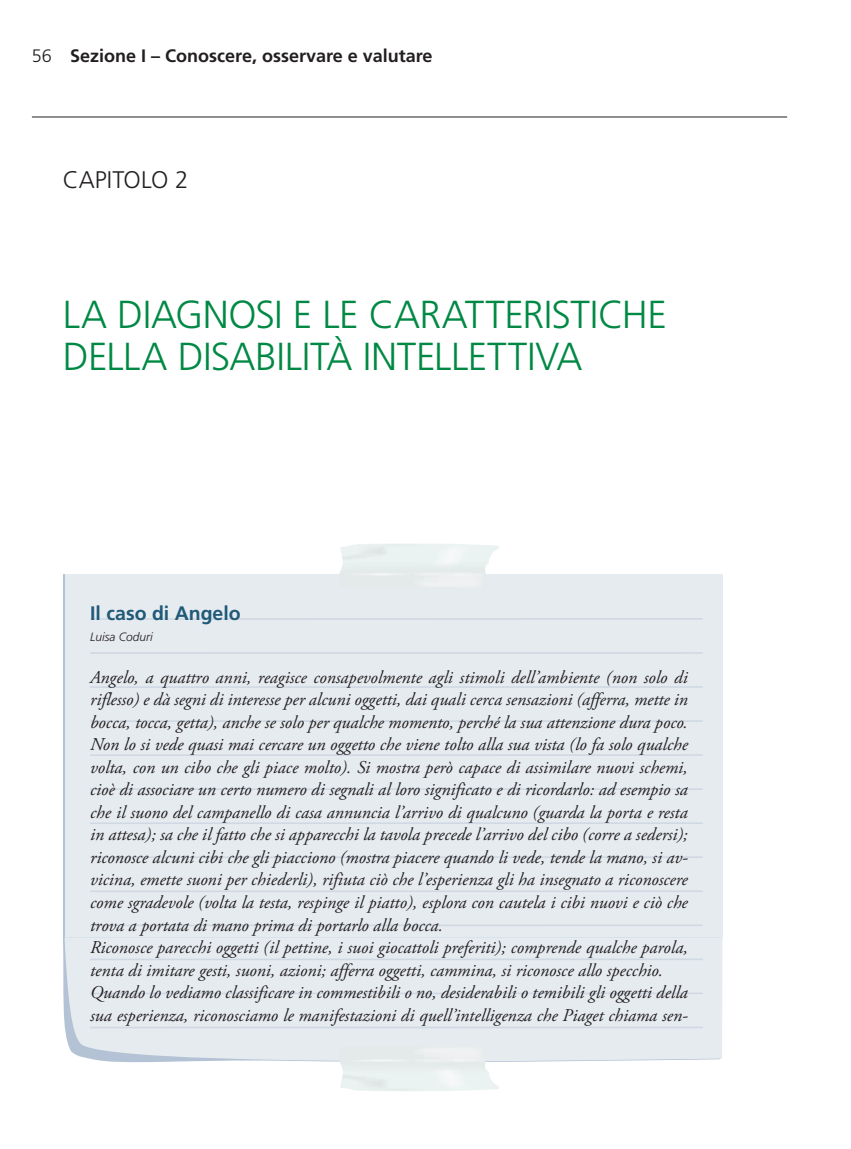
<style>
.page{position:relative;width:851px;height:1149px;background:#fff}
.page>*{position:absolute;margin:0;border:0;box-sizing:border-box;transform-origin:0 0}
.t1{font:300 39px "Frutiger LT Std";letter-spacing:-.015em;color:#008944}
.t2{font:300 24px "Frutiger LT Std";color:#231f20}
.t3{font:700 19.5px "Frutiger LT Std";letter-spacing:-.005em;color:#205a78}
.t4{font:italic 18px/22.5px "Adobe Garamond Pro";color:#231f20}
.t5{font:700 18px "Frutiger LT Std";color:#231f20}
.t6{font:italic 300 12px "Frutiger LT Std";color:#231f20}
.s1{font-weight:300}
</style>
<div class="page">
<hr style="left:32px;top:117px;width:755px;height:1px;background:#231f20">
<div style="left:65px;top:574px;width:657px;height:363px;background:#e6ebf0"></div>
<svg style="left:339px;top:544px;width:160px;height:32px"></svg>
<div style="left:65px;top:937px;width:657px;height:125px;background:#e6ebf0"></div>
<hr style="left:90px;top:618px;width:612px;height:1px;background:#cfd8e3">
<hr style="left:90px;top:652px;width:612px;height:1px;background:#cfd8e3">
<hr style="left:90px;top:686px;width:612px;height:1px;background:#cfd8e3">
<hr style="left:90px;top:720px;width:612px;height:1px;background:#cfd8e3">
<hr style="left:90px;top:754px;width:612px;height:1px;background:#cfd8e3">
<hr style="left:90px;top:788px;width:612px;height:1px;background:#cfd8e3">
<hr style="left:90px;top:822px;width:612px;height:1px;background:#cfd8e3">
<hr style="left:90px;top:856px;width:612px;height:1px;background:#cfd8e3">
<hr style="left:90px;top:890px;width:612px;height:1px;background:#cfd8e3">
<hr style="left:90px;top:924px;width:612px;height:1px;background:#cfd8e3">
<hr style="left:90px;top:958px;width:612px;height:1px;background:#cfd8e3">
<hr style="left:90px;top:992px;width:612px;height:1px;background:#cfd8e3">
<hr style="left:90px;top:1026px;width:612px;height:1px;background:#cfd8e3">
<svg style="left:339px;top:1045px;width:160px;height:45px"></svg>
<p class="t5" style="left:32px;top:45px;width:402px"><span class="s1">56</span> Sezione I – Conoscere, osservare e valutare</p>
<h2 class="t2" style="left:63px;top:166px;width:127px">CAPITOLO 2</h2>
<h1 class="t1" style="left:63px;top:292px;width:160px">LA DIAGNOSI</h1>
<h1 class="t1" style="left:293px;top:292px;width:190px">E LE CARATTERISTI</h1>
<h1 class="t1" style="left:598px;top:292px;width:45px">CHE</h1>
<h1 class="t1" style="left:63px;top:334px;width:318px">DELLA DISABILITÀ INTE</h1>
<h1 class="t1" style="left:434px;top:334px;width:51px">LLETTI</h1>
<h1 class="t1" style="left:535px;top:334px;width:48px">VA</h1>
<p class="t3" style="left:90px;top:601px;width:152px">Il caso di Angelo</p>
<p class="t6" style="left:90px;top:630px;width:64px">Luisa Coduri</p>
<p class="t4" style="left:90px;top:666px;width:599px">Angelo, a quattro anni, reagisce consapevolmente agli stimoli dell’ambiente (non solo di riflesso) e dà segni di interesse per alcuni oggetti, dai quali cerca sensazioni (afferra, mette in bocca, tocca, getta), anche se solo per qualche momento, perché la sua attenzione dura poco.<br>Non lo si vede quasi mai cercare un oggetto che viene tolto alla sua vista (lo fa solo qualche volta, con un cibo che gli piace molto). Si mostra però capace di assimilare nuovi schemi, cioè di associare un certo numero di segnali al loro significato e di ricordarlo: ad esempio sa che il suono del campanello di casa annuncia l’arrivo di qualcuno (guarda la porta e resta in attesa); sa che il fatto che si apparecchi la tavola precede l’arrivo del cibo (corre a sedersi); riconosce alcuni cibi che gli piacciono (mostra piacere quando li vede, tende la mano, si av&shy;vicina, emette suoni per chiederli), rifiuta ciò che l’esperienza gli ha insegnato a riconoscere come sgradevole (volta la testa, respinge il piatto), esplora con cautela i cibi nuovi e ciò che trova a portata di mano prima di portarlo alla bocca.<br>Riconosce parecchi oggetti (il pettine, i suoi giocattoli preferiti); comprende qualche parola, tenta di imitare gesti, suoni, azioni; afferra oggetti, cammina, si riconosce allo specchio.<br>Quando lo vediamo classificare in commestibili o no, desiderabili o temibili gli oggetti della sua esperienza, riconosciamo le manifestazioni di quell’intelligenza che Piaget chiama sen-</p>
</div>
